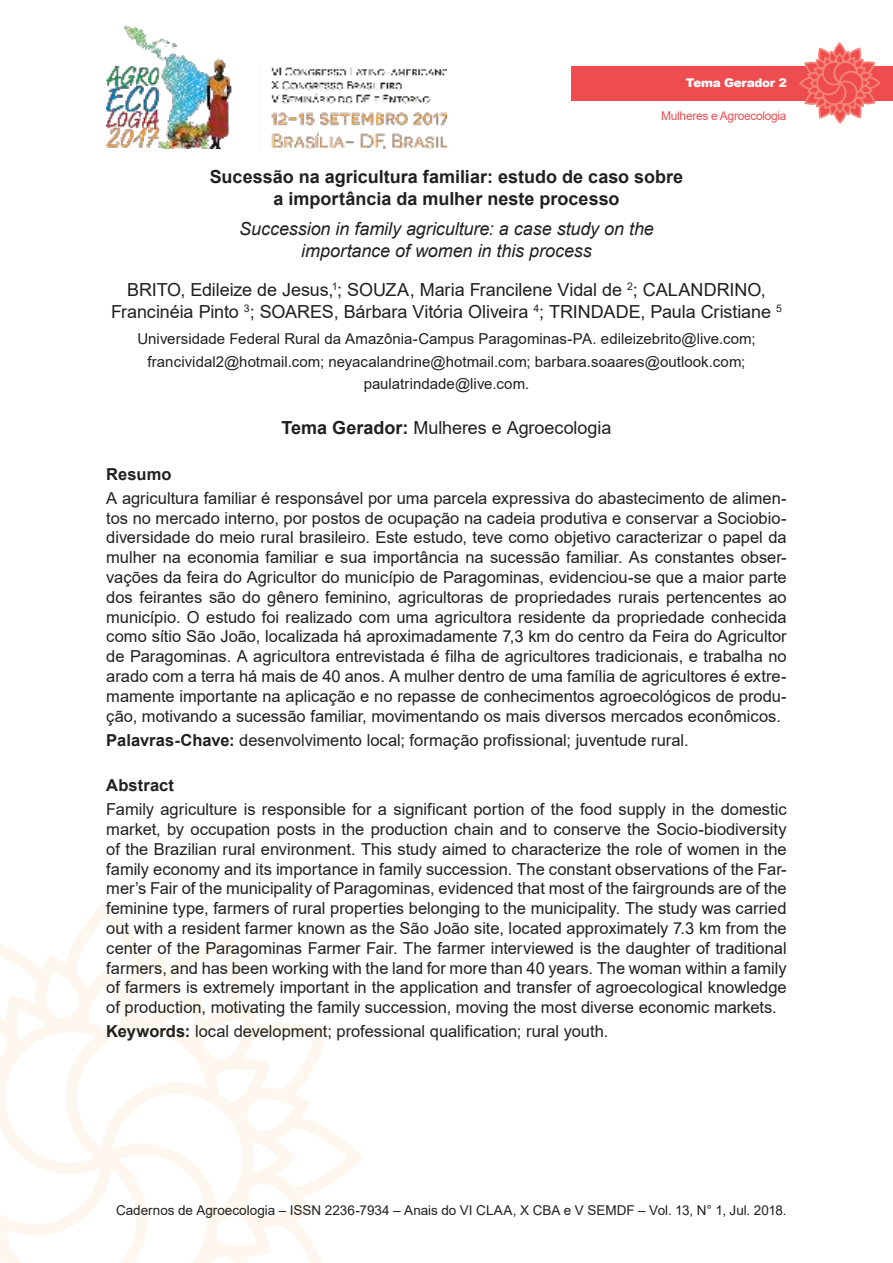
<style>
.page{position:relative;width:893px;height:1263px;background:#fff}
.page>*{position:absolute;margin:0;border:0;box-sizing:border-box;transform-origin:0 0}
.t1{font:18px/21.6px "Arial";letter-spacing:-.005em;color:#221f1f;text-align:center}
.t2{font:700 18px/21.6px "Arial";color:#221f1f;text-align:center}
.t3{font:italic 18px/21.6px "Arial";letter-spacing:-.005em;color:#221f1f;text-align:center}
.t4{font:16.5px/19.8px "Arial";color:#221f1f;text-align:justify}
.t5{font:700 16.5px "Arial";letter-spacing:.005em;color:#221f1f}
.t6{font:15px/22.5px "Arial";color:#221f1f;text-align:center}
.t7{font:13.5px "Arial";color:#221f1f}
.t8{font:12px "Arial";letter-spacing:-.025em;color:#ef4c50}
.t9{font:900 12px "Arial";letter-spacing:-.025em;color:#fff}
.s1{font-weight:700}
</style>
<div class="page">
<img style="left:106px;top:25px;width:340px;height:124px">
<svg style="left:0;top:910px;width:363px;height:353px"></svg>
<div style="left:571px;top:66px;width:322px;height:34px;background:#ef4c50"></div>
<svg style="left:798px;top:43px;width:83px;height:81px"></svg>
<p class="t9" style="left:686px;top:76px;width:102px">Tema Gerador 2</p>
<p class="t8" style="left:661px;top:112px;width:127px">Mulheres e Agroecologia</p>
<p class="t2" style="left:210px;top:168px;width:475px">Sucessão na agricultura familiar: estudo de caso sobre a importância da mulher neste processo</p>
<p class="t3" style="left:239px;top:219px;width:416px">Succession in family agriculture: a case study on the importance of women in this process</p>
<p class="t1" style="left:111px;top:281px;width:672px">BRITO, Edileize de Jesus,<sup>1</sup>; SOUZA, Maria Francilene Vidal de <sup>2</sup>; CALANDRINO,<br>Francinéia Pinto <sup>3</sup>; SOARES, Bárbara Vitória Oliveira <sup>4</sup>; TRINDADE, Paula Cristiane <sup>5</sup></p>
<p class="t6" style="left:137px;top:329px;width:620px">Universidade Federal Rural da Amazônia-Campus Paragominas-PA. edileizebrito@live.com; francividal2@hotmail.com; neyacalandrine@hotmail.com; barbara.soaares@outlook.com; paulatrindade@live.com.</p>
<p class="t1" style="left:282px;top:419px;width:331px"><span class="s1">Tema Gerador:</span> Mulheres e Agroecologia</p>
<p class="t5" style="left:106px;top:468px;width:67px">Resumo</p>
<p class="t4" style="left:106px;top:490px;width:682px">A agricultura familiar é responsável por uma parcela expressiva do abastecimento de alimen&shy;tos no mercado interno, por postos de ocupação na cadeia produtiva e conservar a Sociobio&shy;diversidade do meio rural brasileiro. Este estudo, teve como objetivo caracterizar o papel da mulher na economia familiar e sua importância na sucessão familiar. As constantes obser&shy;vações da feira do Agricultor do município de Paragominas, evidenciou-se que a maior parte dos feirantes são do gênero feminino, agricultoras de propriedades rurais pertencentes ao município. O estudo foi realizado com uma agricultora residente da propriedade conhecida como sítio São João, localizada há aproximadamente 7,3 km do centro da Feira do Agricultor de Paragominas. A agricultora entrevistada é filha de agricultores tradicionais, e trabalha no arado com a terra há mais de 40 anos. A mulher dentro de uma família de agricultores é extre&shy;mamente importante na aplicação e no repasse de conhecimentos agroecológicos de produ&shy;ção, motivando a sucessão familiar, movimentando os mais diversos mercados econômicos.</p>
<p class="t4" style="left:106px;top:731px;width:584px"><span class="s1">Palavras-Chave:</span> desenvolvimento local; formação profissional; juventude rural.</p>
<p class="t5" style="left:106px;top:779px;width:69px">Abstract</p>
<p class="t4" style="left:106px;top:801px;width:682px">Family agriculture is responsible for a significant portion of the food supply in the domestic market, by occupation posts in the production chain and to conserve the Socio-biodiversity of the Brazilian rural environment. This study aimed to characterize the role of women in the family economy and its importance in family succession. The constant observations of the Far&shy;mer’s Fair of the municipality of Paragominas, evidenced that most of the fairgrounds are of the feminine type, farmers of rural properties belonging to the municipality. The study was carried out with a resident farmer known as the São João site, located approximately 7.3 km from the center of the Paragominas Farmer Fair. The farmer interviewed is the daughter of traditional farmers, and has been working with the land for more than 40 years. The woman within a family of farmers is extremely important in the application and transfer of agroecological knowledge of production, motivating the family succession, moving the most diverse economic markets.</p>
<p class="t4" style="left:106px;top:1023px;width:503px"><span class="s1">Keywords:</span> local development; professional qualification; rural youth.</p>
<p class="t7" style="left:116px;top:1205px;width:672px">Cadernos de Agroecologia – ISSN 2236-7934 – Anais do VI CLAA, X CBA e V SEMDF – Vol. 13, N° 1, Jul. 2018.</p>
</div>
